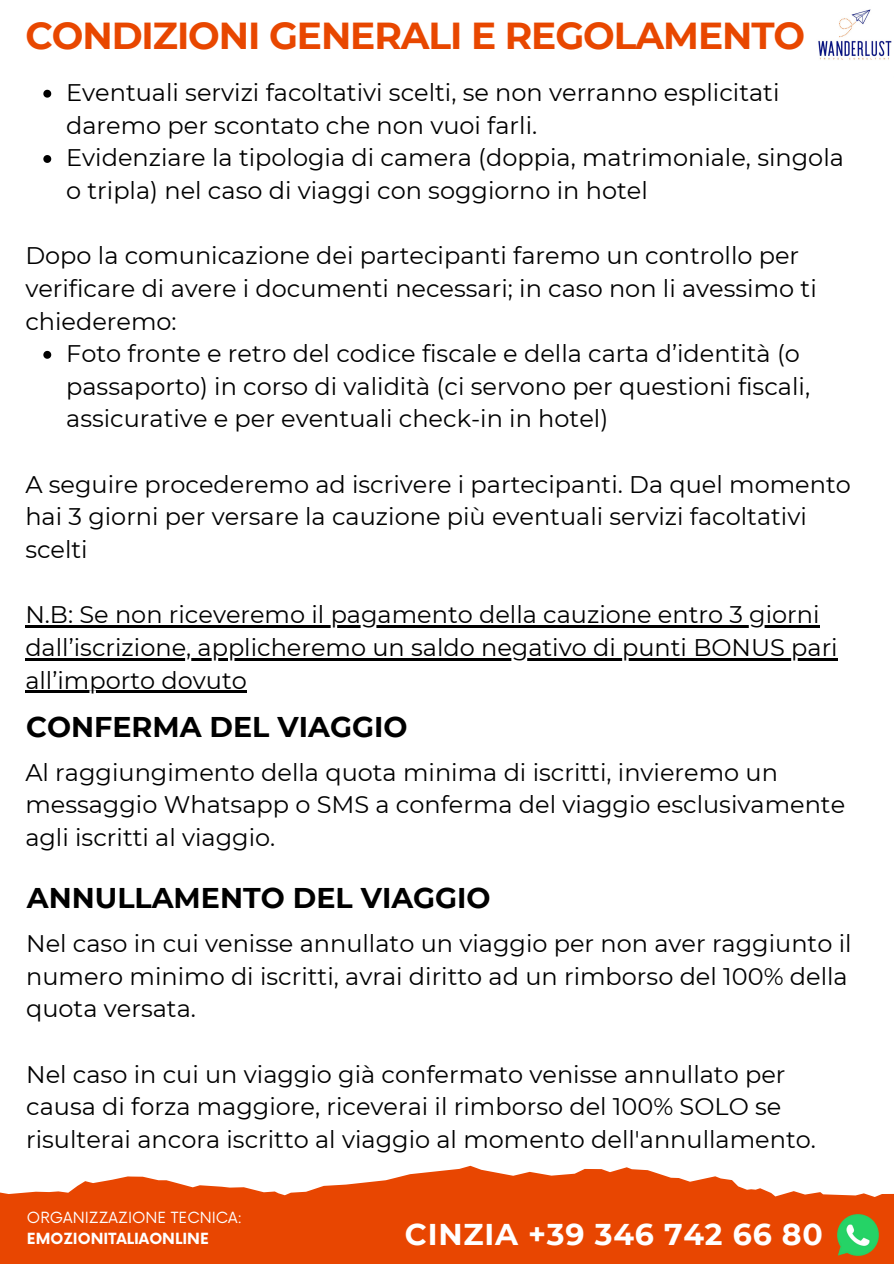
<style>
.page{position:relative;width:894px;height:1264px;background:#fff}
.page>*{position:absolute;margin:0;border:0;box-sizing:border-box;transform-origin:0 0}
.t1{font:700 37.5px "Montserrat";letter-spacing:-.03em;color:#e84700}
.t2{font:700 30px "Montserrat";letter-spacing:.025em;color:#fff}
.t3{font:700 28.5px "Montserrat";color:#000}
.t4{font:24px/32.7px "Montserrat";color:#000}
.t5{font:15px "Now";color:#fff}
.t6{font:700 15px "Now";color:#fff}
</style>
<div class="page">
<svg style="left:0;top:1165px;width:893px;height:98px;fill:#e84601"></svg>
<svg style="left:43px;top:90px;width:8px;height:8px"></svg>
<svg style="left:43px;top:155px;width:8px;height:8px"></svg>
<svg style="left:43px;top:351px;width:8px;height:8px"></svg>
<hr style="left:25px;top:625px;width:794px;height:2px;background:#000">
<hr style="left:25px;top:658px;width:812px;height:2px;background:#000">
<hr style="left:25px;top:690px;width:222px;height:3px;background:#000">
<img style="left:818px;top:9px;width:74px;height:51px">
<img style="left:837px;top:1213px;width:41px;height:42px">
<h1 class="t1" style="left:25px;top:12px;width:781px">CONDIZIONI GENERALI E REGOLAMENTO</h1>
<p class="t4" style="left:66px;top:76px;width:714px">Eventuali servizi facoltativi scelti, se non verranno esplicitati daremo per scontato che non vuoi farli.</p>
<p class="t4" style="left:66px;top:141px;width:779px">Evidenziare la tipologia di camera (doppia, matrimoniale, singola o tripla) nel caso di viaggi con soggiorno in hotel</p>
<p class="t4" style="left:25px;top:239px;width:792px">Dopo la comunicazione dei partecipanti faremo un controllo per verificare di avere i documenti necessari; in caso non li avessimo ti chiederemo:</p>
<h3 class="t4" style="left:66px;top:337px;width:745px">Foto fronte e retro del codice fiscale e della carta d’identità (o passaporto) in corso di validità (ci servono per questioni fiscali, assicurative e per eventuali check-in in hotel)</h3>
<p class="t4" style="left:25px;top:468px;width:826px">A seguire procederemo ad iscrivere i partecipanti. Da quel momento hai 3 giorni per versare la cauzione più eventuali servizi facoltativi scelti</p>
<h3 class="t4" style="left:25px;top:598px;width:795px">N.B: Se non riceveremo il pagamento della cauzione entro 3 giorni</h3>
<h3 class="t4" style="left:25px;top:631px;width:813px">dall’iscrizione, applicheremo un saldo negativo di punti BONUS pari</h3>
<h2 class="t4" style="left:25px;top:663px;width:223px">all’importo dovuto</h2>
<h3 class="t3" style="left:26px;top:709px;width:383px">CONFERMA DEL VIAGGIO</h3>
<h2 class="t4" style="left:25px;top:755px;width:821px">Al raggiungimento della quota minima di iscritti, invieremo un messaggio Whatsapp o SMS a conferma del viaggio esclusivamente agli iscritti al viaggio.</h2>
<h3 class="t3" style="left:27px;top:880px;width:465px">ANNULLAMENTO DEL VIAGGIO</h3>
<h3 class="t4" style="left:26px;top:927px;width:826px">Nel caso in cui venisse annullato un viaggio per non aver raggiunto il numero minimo di iscritti, avrai diritto ad un rimborso del 100% della quota versata.</h3>
<p class="t4" style="left:26px;top:1057px;width:791px">Nel caso in cui un viaggio già confermato venisse annullato per causa di forza maggiore, riceverai il rimborso del 100% SOLO se risulterai ancora iscritto al viaggio al momento dell'annullamento.</p>
<p class="t5" style="left:27px;top:1209px;width:217px">ORGANIZZAZIONE TECNICA:</p>
<h2 class="t6" style="left:27px;top:1229px;width:183px">EMOZIONITALIAONLINE</h2>
<p class="t2" style="left:405px;top:1215px;width:419px">CINZIA +39 346 742 66 80</p>
</div>
